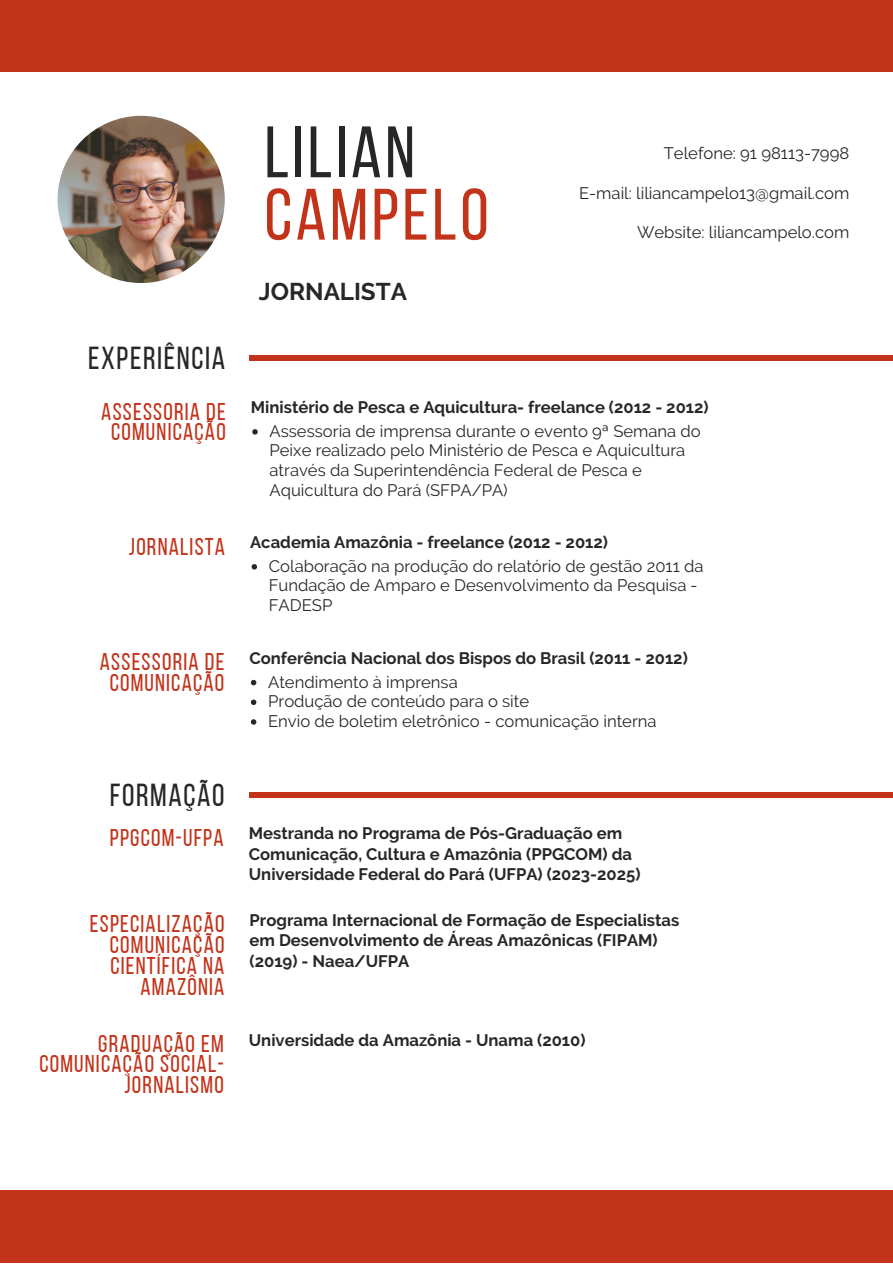
<style>
.page{position:relative;width:893px;height:1264px;background:#fff}
.page>*{position:absolute;margin:0;border:0;box-sizing:border-box;transform-origin:0 0}
.t1{font:72.6px "Bebas Neue";letter-spacing:.05em;color:#c2331a}
.t2{font:72.6px "Bebas Neue";letter-spacing:.05em;color:#272727}
.t3{font:31.8px "Bebas Neue";letter-spacing:.05em;color:#272727}
.t4{font:24.15px/20.7px "Bebas Neue";letter-spacing:.05em;color:#c2331a;text-align:center}
.t5{font:700 24.15px "Raleway";color:#272727}
.t6{font:16.65px/19.6px "Raleway";color:#272727}
.t7{font:700 16.65px/20.2px "Raleway";color:#272727}
.s1{font-family:"Bebas Neue";font-size:24.15px;color:#c2331a}
.s2{font-weight:700}
.s3{font-family:"Bebas Neue";font-weight:400;font-size:24.15px;color:#c2331a}
</style>
<div class="page">
<div style="left:249px;top:355px;width:643px;height:5px;background:#c2331a"></div>
<svg style="left:251px;top:564px;width:6px;height:5px"></svg>
<svg style="left:251px;top:680px;width:5px;height:5px"></svg>
<svg style="left:251px;top:699px;width:5px;height:6px"></svg>
<svg style="left:251px;top:719px;width:5px;height:5px"></svg>
<div style="left:249px;top:792px;width:643px;height:5px;background:#c2331a"></div>
<div style="left:0;top:1190px;width:892px;height:72px;background:#c2331a"></div>
<div style="left:0;top:0;width:892px;height:71px;background:#c2331a"></div>
<img style="left:58px;top:116px;width:167px;height:167px;border-radius:50%">
<svg style="left:252px;top:429px;width:6px;height:5px"></svg>
<h2 class="t3" style="left:88px;top:345px;width:138px">EXPERIÊNCIA</h2>
<h1 class="t2" style="left:264px;top:123px;width:152px">LILIAN</h1>
<h1 class="t1" style="left:264px;top:185px;width:225px">CAMPELO</h1>
<h3 class="t5" style="left:259px;top:277px;width:150px">JORNALISTA</h3>
<p class="t6" style="left:663px;top:144px;width:187px">Telefone: 91 98113-7998</p>
<p class="t6" style="left:579px;top:183px;width:272px">E-mail: liliancampelo13@gmail.com</p>
<p class="t6" style="left:637px;top:222px;width:214px">Website: liliancampelo.com</p>
<h3 class="t4" style="left:101px;top:403px;width:126px">ASSESSORIA DE<br>COMUNICAÇÃO</h3>
<p class="t7" style="left:251px;top:397px;width:459px">Ministério de Pesca e Aquicultura- freelance (2012 - 2012)</p>
<p class="t6" style="left:269px;top:421px;width:433px">Assessoria de imprensa durante o evento 9ª Semana do Peixe realizado pelo Ministério de Pesca e Aquicultura através da Superintendência Federal de Pesca e Aquicultura do Pará (SFPA/PA)</p>
<p class="t6" style="left:269px;top:530px;width:436px;line-height:24px;text-indent:-140px"><span class="s1">JORNALISTA</span> <span class="s2">Academia Amazônia - freelance (2012 - 2012)<br></span>Colaboração na produção do relatório de gestão 2011 da</p>
<p class="t6" style="left:269px;top:575px;width:430px">Fundação de Amparo e Desenvolvimento da Pesquisa -<br>FADESP</p>
<h3 class="t4" style="left:100px;top:654px;width:126px">ASSESSORIA DE<br>COMUNICAÇÃO</h3>
<p class="t7" style="left:249px;top:647px;width:440px">Conferência Nacional dos Bispos do Brasil (2011 - 2012)</p>
<p class="t6" style="left:268px;top:671px;width:390px">Atendimento à imprensa<br>Produção de conteúdo para o site<br>Envio de boletim eletrônico - comunicação interna</p>
<h2 class="t3" style="left:110px;top:782px;width:116px">FORMAÇÃO</h2>
<p class="t7" style="left:249px;top:823px;width:393px;text-indent:-139px"><span class="s3">PPGCOM-UFPA</span> Mestranda no Programa de Pós-Graduação em<br>Comunicação, Cultura e Amazônia (PPGCOM) da<br>Universidade Federal do Pará (UFPA) (2023-2025)</p>
<h3 class="t4" style="left:90px;top:915px;width:136px;text-align:right">ESPECIALIZAÇÃO<br>COMUNICAÇÃO<br>CIENTÍFICA NA<br>AMAZÔNIA</h3>
<p class="t7" style="left:249px;top:910px;width:431px">Programa Internacional de Formação de Especialistas em Desenvolvimento de Áreas Amazônicas (FIPAM) (2019) - Naea/UFPA</p>
<h3 class="t4" style="left:39px;top:1035px;width:186px;text-align:right">GRADUAÇÃO EM<br>COMUNICAÇÃO SOCIAL-<br>JORNALISMO</h3>
<p class="t7" style="left:249px;top:1030px;width:338px">Universidade da Amazônia - Unama (2010)</p>
</div>
